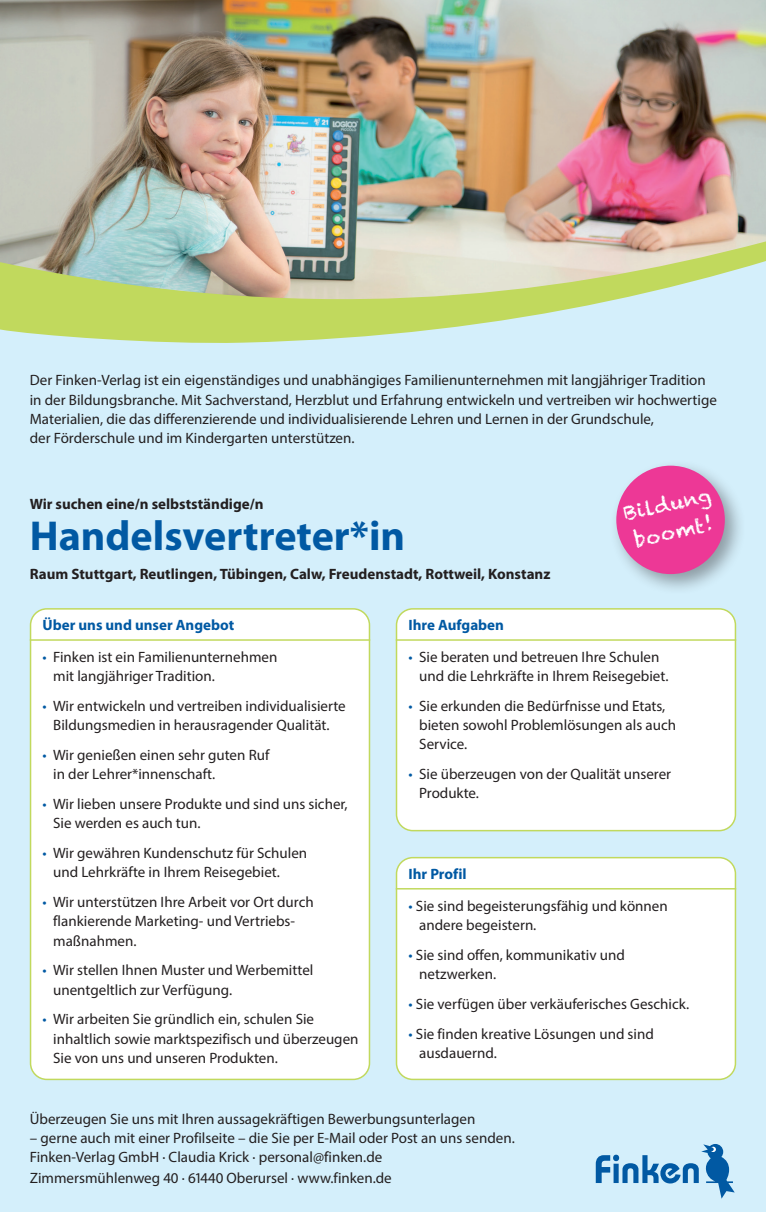
<style>
.page{position:relative;width:766px;height:1212px;background:#fff}
.page>*{position:absolute;margin:0;border:0;box-sizing:border-box;transform-origin:0 0}
.t1{font:700 42px "Myriad Pro";color:#0159a3}
.t2{font:19.5px/28.5px "Chalkduster";color:#fff}
.t3{font:15px/19.2px "Myriad Pro";color:#231f20}
.t4{font:700 15px "Myriad Pro";color:#231f20}
.t5{font:700 15px "Myriad Pro";color:#0159a3}
.s1{color:#0159a3}
</style>
<div class="page">
<div style="left:0;top:242px;width:765px;height:970px;background:#d4effb"></div>
<svg style="left:0;top:301px;width:608px;height:42px;fill:#c1d95d"></svg>
<img style="left:0;top:0;width:765px;height:301px">
<div style="left:31px;top:609px;width:338px;height:470px;background:#fff;border-radius:16px"></div>
<div style="left:30px;top:608px;width:340px;height:472px;border:2px solid #c1d95d;border-radius:16px"></div>
<div style="left:396px;top:609px;width:339px;height:222px;background:#fff;border-radius:16px"></div>
<div style="left:395px;top:608px;width:341px;height:223px;border:2px solid #c1d95d;border-radius:16px"></div>
<div style="left:396px;top:858px;width:339px;height:221px;background:#fff;border-radius:16px"></div>
<div style="left:395px;top:857px;width:341px;height:223px;border:2px solid #c1d95d;border-radius:16px"></div>
<hr style="left:30px;top:639px;width:340px;height:2px;background:#c1d95d">
<hr style="left:395px;top:639px;width:341px;height:2px;background:#c1d95d">
<hr style="left:395px;top:888px;width:341px;height:1px;background:#c1d95d">
<svg style="left:595px;top:1144px;width:139px;height:55px"></svg>
<div style="left:609px;top:459px;width:136px;height:136px;background:#231f20;opacity:.4"></div>
<div style="left:616px;top:466px;width:108px;height:108px;background:#ed3896;border-radius:50%"></div>
<p class="t3" style="left:30px;top:371px;width:688px">Der Finken-Verlag ist ein eigenständiges und unabhängiges Familienunternehmen mit langjähriger Tradition in der Bildungsbranche. Mit Sachverstand, Herzblut und Erfahrung entwickeln und vertreiben wir hochwertige Materialien, die das differenzierende und individualisierende Lehren und Lernen in der Grundschule,<br>der Förderschule und im Kindergarten unterstützen.</p>
<h2 class="t2" style="left:621px;top:499px;width:90px;rotate:-12deg">Bildung boomt!</h2>
<p class="t4" style="left:30px;top:494px;width:235px">Wir suchen eine/n selbstständige/n</p>
<h1 class="t1" style="left:30px;top:508px;width:377px">Handelsvertreter*in</h1>
<p class="t4" style="left:30px;top:564px;width:522px">Raum Stuttgart, Reutlingen, Tübingen, Calw, Freudenstadt, Rottweil, Konstanz</p>
<p class="t5" style="left:43px;top:615px;width:193px">Über uns und unser Angebot</p>
<p class="t3" style="left:53px;top:647px;width:226px;text-indent:-11px"><span class="s1">•</span> Finken ist ein Familienunternehmen mit langjähriger Tradition.</p>
<p class="t3" style="left:43px;top:696px;width:304px;text-align:center"><span class="s1">•</span> Wir entwickeln und vertreiben individualisierte<br>Bildungsmedien in herausragender Qualität.</p>
<p class="t3" style="left:53px;top:745px;width:218px;text-indent:-11px"><span class="s1">•</span> Wir genießen einen sehr guten Ruf in der Lehrer*innenschaft.</p>
<p class="t3" style="left:53px;top:794px;width:296px;text-indent:-11px"><span class="s1">•</span> Wir lieben unsere Produkte und sind uns sicher,<br>Sie werden es auch tun.</p>
<p class="t3" style="left:53px;top:843px;width:255px;text-indent:-11px"><span class="s1">•</span> Wir gewähren Kundenschutz für Schulen und Lehrkräfte in Ihrem Reisegebiet.</p>
<p class="t3" style="left:53px;top:892px;width:262px;text-indent:-11px"><span class="s1">•</span> Wir unterstützen Ihre Arbeit vor Ort durch flankierende Marketing- und Vertriebs&shy;maßnahmen.</p>
<p class="t3" style="left:53px;top:960px;width:261px;text-indent:-11px"><span class="s1">•</span> Wir stellen Ihnen Muster und Werbemittel unentgeltlich zur Verfügung.</p>
<p class="t3" style="left:53px;top:1009px;width:307px;text-indent:-11px"><span class="s1">•</span> Wir arbeiten Sie gründlich ein, schulen Sie inhaltlich sowie marktspezifisch und überzeugen<br>Sie von uns und unseren Produkten.</p>
<p class="t5" style="left:408px;top:615px;width:97px">Ihre Aufgaben</p>
<p class="t3" style="left:419px;top:647px;width:251px;text-indent:-11px"><span class="s1">•</span> Sie beraten und betreuen Ihre Schulen und die Lehrkräfte in Ihrem Reisegebiet.</p>
<p class="t3" style="left:419px;top:696px;width:258px;text-indent:-11px"><span class="s1">•</span> Sie erkunden die Bedürfnisse und Etats, bieten sowohl Problemlösungen als auch<br>Service.</p>
<p class="t3" style="left:419px;top:764px;width:253px;text-indent:-11px"><span class="s1">•</span> Sie überzeugen von der Qualität unserer<br>Produkte.</p>
<p class="t5" style="left:408px;top:864px;width:60px">Ihr Profil</p>
<p class="t3" style="left:419px;top:896px;width:250px;text-indent:-11px"><span class="s1">•</span> Sie sind begeisterungsfähig und können andere begeistern.</p>
<p class="t3" style="left:419px;top:945px;width:207px;text-indent:-11px"><span class="s1">•</span> Sie sind offen, kommunikativ und netzwerken.</p>
<p class="t3" style="left:408px;top:994px;width:282px"><span class="s1">•</span> Sie verfügen über verkäuferisches Geschick.</p>
<p class="t3" style="left:419px;top:1024px;width:236px;text-indent:-11px"><span class="s1">•</span> Sie finden kreative Lösungen und sind ausdauernd.</p>
<p class="t3" style="left:30px;top:1109px;width:447px">Überzeugen Sie uns mit Ihren aussagekräftigen Bewerbungsunterlagen</p>
<p class="t3" style="left:30px;top:1128px;width:486px">– gerne auch mit einer Profilseite – die Sie per E-Mail oder Post an uns senden.<br>Finken-Verlag GmbH · Claudia Krick · personal@finken.de</p>
<p class="t3" style="left:30px;top:1168px;width:363px">Zimmersmühlenweg 40 · 61440 Oberursel · www.finken.de</p>
</div>
